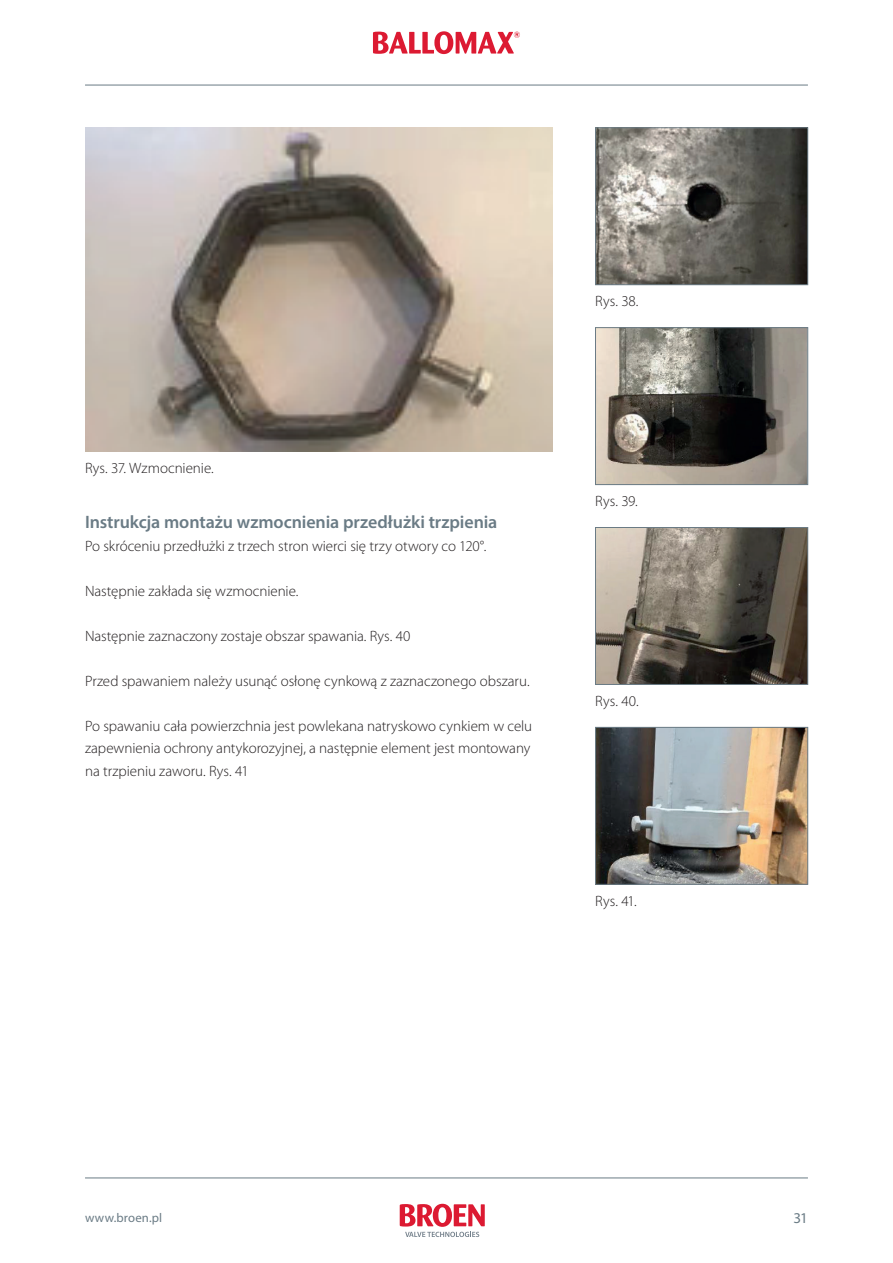
<style>
.page{position:relative;width:893px;height:1263px;background:#fff}
.page>*{position:absolute;margin:0;border:0;box-sizing:border-box;transform-origin:0 0}
.t1{font:600 18px "Myriad Pro";letter-spacing:-.005em;color:#6a7b85}
.t2{font:300 15px/22.5px "Myriad Pro";color:#231f20}
.t3{font:15px "Myriad Pro";color:#6a7b85}
.t4{font:12.75px "Myriad Pro";letter-spacing:.01em;color:#6a7b85}
</style>
<div class="page">
<svg style="left:373px;top:31px;width:147px;height:23px"></svg>
<svg style="left:400px;top:1204px;width:85px;height:33px"></svg>
<hr style="left:85px;top:85px;width:723px;height:1px;background:#6a7b85">
<hr style="left:85px;top:1178px;width:723px;height:1px;background:#6a7b85">
<img style="left:597px;top:130px;width:209px;height:153px">
<div style="left:595px;top:128px;width:213px;height:157px;border:1px solid #6a7b85"></div>
<img style="left:597px;top:329px;width:209px;height:154px">
<div style="left:595px;top:327px;width:213px;height:158px;border:1px solid #6a7b85"></div>
<img style="left:597px;top:529px;width:209px;height:154px">
<div style="left:595px;top:527px;width:213px;height:158px;border:1px solid #6a7b85"></div>
<img style="left:597px;top:729px;width:209px;height:153px">
<div style="left:595px;top:727px;width:213px;height:157px;border:1px solid #6a7b85"></div>
<img style="left:85px;top:128px;width:468px;height:323px">
<p class="t2" style="left:85px;top:456px;width:130px">Rys. 37. Wzmocnienie.</p>
<p class="t1" style="left:85px;top:510px;width:414px">Instrukcja montażu wzmocnienia przedłużki trzpienia</p>
<p class="t2" style="left:85px;top:534px;width:403px">Po skróceniu przedłużki z trzech stron wierci się trzy otwory co 120°.</p>
<p class="t2" style="left:85px;top:579px;width:215px">Następnie zakłada się wzmocnienie.</p>
<p class="t2" style="left:85px;top:624px;width:327px">Następnie zaznaczony zostaje obszar spawania. Rys. 40</p>
<p class="t2" style="left:85px;top:669px;width:446px">Przed spawaniem należy usunąć osłonę cynkową z zaznaczonego obszaru.</p>
<p class="t2" style="left:85px;top:714px;width:449px">Po spawaniu cała powierzchnia jest powlekana natryskowo cynkiem w celu zapewnienia ochrony antykorozyjnej, a następnie element jest montowany na trzpieniu zaworu. Rys. 41</p>
<p class="t2" style="left:595px;top:290px;width:45px">Rys. 38.</p>
<p class="t2" style="left:595px;top:490px;width:44px">Rys. 39.</p>
<p class="t2" style="left:595px;top:689px;width:45px">Rys. 40.</p>
<p class="t2" style="left:595px;top:889px;width:43px">Rys. 41.</p>
<p class="t4" style="left:85px;top:1209px;width:79px">www.broen.pl</p>
<p class="t3" style="left:793px;top:1209px;width:16px">31</p>
</div>
